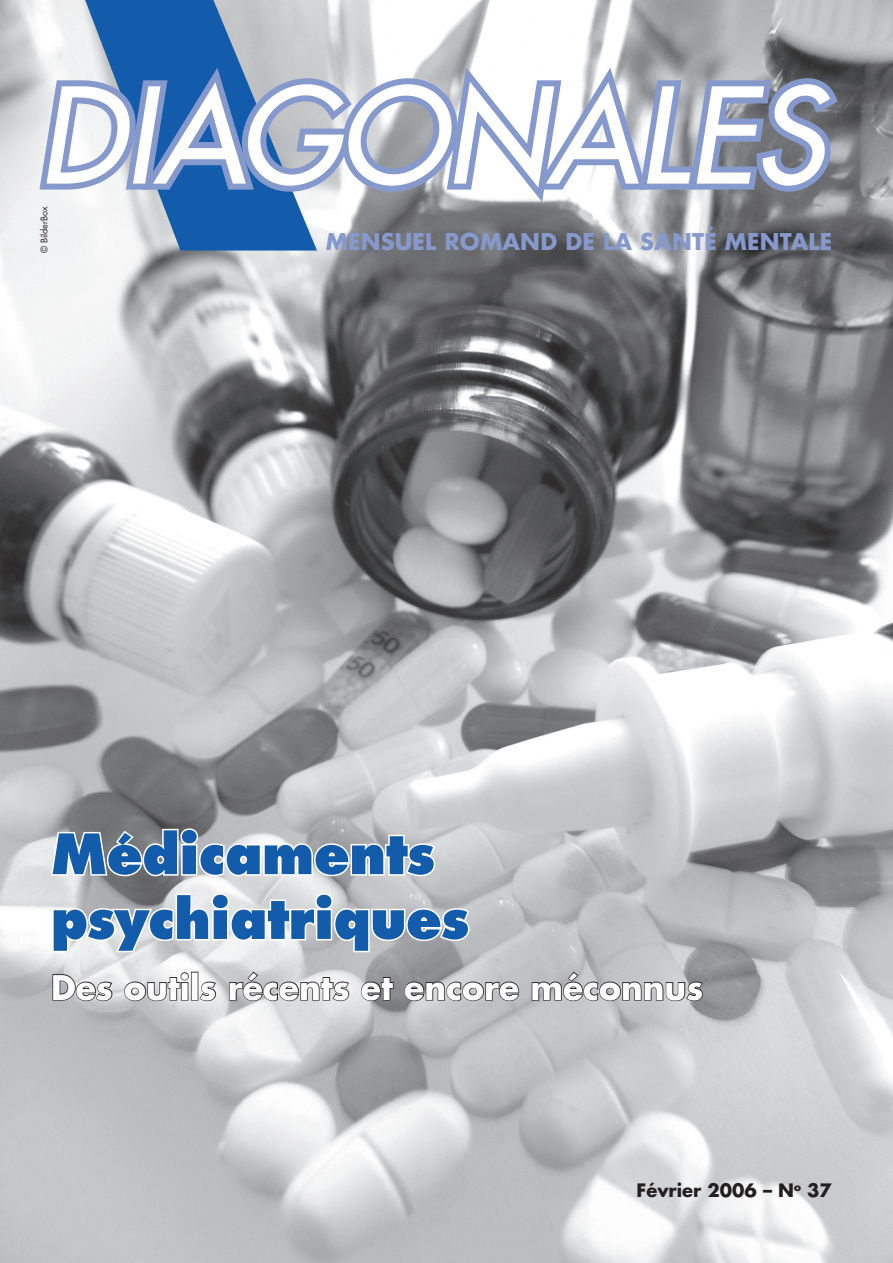
<style>
.page{position:relative;width:893px;height:1263px;background:#fff}
.page>*{position:absolute;margin:0;border:0;box-sizing:border-box;transform-origin:0 0}
.t1{font:italic 129px "Futura";color:#fff}
.t2{font:800 54px/64.8px "Futura";letter-spacing:-.01em;color:#135cab;scale:.96 1}
.t3{font:700 33px "Futura";color:#fff}
.t4{font:700 22.5px "Futura";letter-spacing:.01em;color:#8699cd}
.t5{font:700 18px "Futura";color:#231f20}
.t6{font:9px "Futura";color:#231f20}
</style>
<div class="page">
<img style="left:0;top:0;width:893px;height:1263px">
<svg style="left:82px;top:0;width:235px;height:251px;background:#6992bf"></svg>
<svg style="left:33px;top:53px;width:813px;height:163px"></svg>
<svg style="left:49px;top:827px;width:388px;height:51px"></svg>
<svg style="left:51px;top:892px;width:420px;height:62px"></svg>
<svg style="left:52px;top:973px;width:61px;height:29px;background:#a3a3a5"></svg>
<svg style="left:123px;top:971px;width:67px;height:31px"></svg>
<div style="left:191px;top:972px;width:7px;height:28px;border:2px solid #231f20"></div>
<svg style="left:199px;top:981px;width:18px;height:21px"></svg>
<svg style="left:228px;top:971px;width:122px;height:31px;background:#aaaaac"></svg>
<svg style="left:360px;top:976px;width:35px;height:26px"></svg>
<svg style="left:404px;top:981px;width:116px;height:21px;background:#8c8c8e"></svg>
<svg style="left:531px;top:971px;width:173px;height:31px;background:#9b9b9d"></svg>
<h1 class="t1" style="left:38px;top:52px;width:787px">DIAGONALES</h1>
<p class="t4" style="left:326px;top:226px;width:508px">MENSUEL ROMAND DE LA SANTÉ MENTALE</p>
<p class="t6" style="left:38px;top:253px;width:49px;rotate:-90deg">© BilderBox</p>
<h2 class="t2" style="left:51px;top:822px;width:437px">Médicaments psychiatriques</h2>
<p class="t3" style="left:51px;top:964px;width:654px">Des outils récents et encore méconnus</p>
<p class="t5" style="left:637px;top:1178px;width:197px">Février 2006 – N<sup>o</sup> 37</p>
</div>
